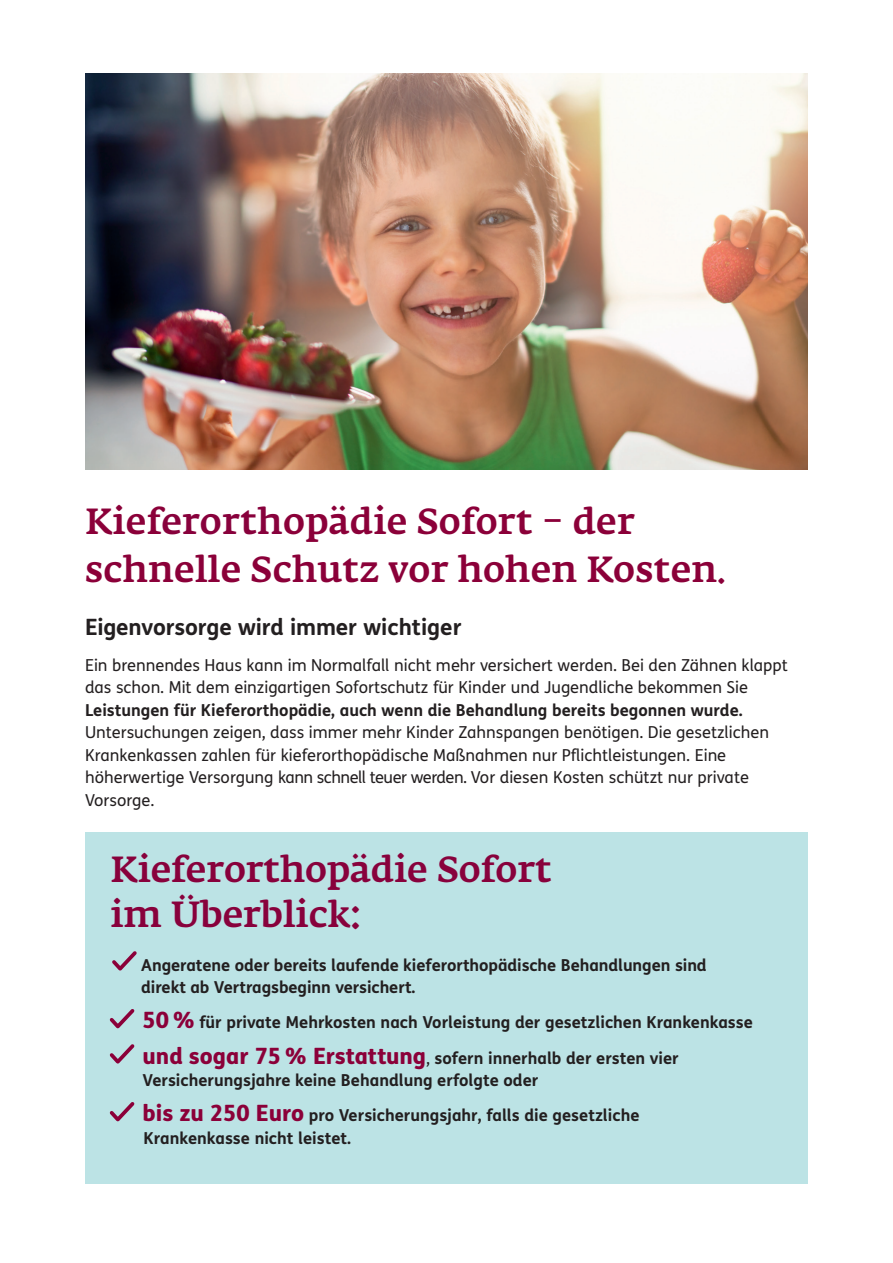
<style>
.page{position:relative;width:893px;height:1263px;background:#fff}
.page>*{position:absolute;margin:0;border:0;box-sizing:border-box;transform-origin:0 0}
.t1{font:500 36px/47.8px "Fedra Serif A Pro";letter-spacing:.01em;color:#8b0039}
.t2{font:500 36px/45px "Fedra Serif A Pro";color:#88013c}
.t3{font:700 22.5px "FS Me";letter-spacing:-.005em;color:#231f20}
.t4{font:700 16.5px/35.2px "FS Me";color:#231f20}
.t5{font:16.5px/22.5px "FS Me";color:#231f20}
.s1{color:#88013c}
.s2{font-size:31.5px}
.s3{font-weight:800;font-size:22.5px;color:#8b0039}
.s4{font-weight:400}
</style>
<div class="page">
<div style="left:85px;top:832px;width:723px;height:352px;background:#bce3e5"></div>
<svg style="left:112px;top:951px;width:25px;height:20px"></svg>
<svg style="left:109px;top:1009px;width:26px;height:20px"></svg>
<svg style="left:109px;top:1044px;width:26px;height:20px"></svg>
<svg style="left:109px;top:1102px;width:26px;height:20px"></svg>
<img style="left:85px;top:74px;width:723px;height:395px">
<h1 class="t1" style="left:85px;top:497px;width:642px">Kief<span class="s1">erorth</span>opädie Sofort – der schnelle Schutz vor hohen Kosten<span class="s2">.</span></h1>
<h2 class="t3" style="left:85px;top:610px;width:378px">Eigenvorsorge wird immer wichtiger</h2>
<p class="t5" style="left:85px;top:653px;width:704px">Ein brennendes Haus kann im Normalfall nicht mehr versichert werden. Bei den Zähnen klappt das schon. Mit dem einzigartigen Sofortschutz für Kinder und Jugendliche bekommen Sie</p>
<p class="t4" style="left:85px;top:691px;width:659px">Leistungen für Kieferorthopädie, auch wenn die Behandlung bereits begonnen wurde.</p>
<p class="t5" style="left:85px;top:721px;width:686px">Untersuchungen zeigen, dass immer mehr Kinder Zahnspangen benötigen. Die gesetzlichen Krankenkassen zahlen für kieferorthopädische Maßnahmen nur Pflichtleistungen. Eine höherwertige Versorgung kann schnell teuer werden. Vor diesen Kosten schützt nur private Vorsorge.</p>
<h1 class="t2" style="left:111px;top:847px;width:443px">Kieferorthopädie Sofort im Überblick:</h1>
<p class="t4" style="left:141px;top:953px;width:567px;line-height:22.5px">Angeratene oder bereits laufende kieferorthopädische Behandlungen sind direkt ab Vertragsbeginn versichert.</p>
<p class="t4" style="left:142px;top:1004px;width:612px"><span class="s3">50 %</span> für private Mehrkosten nach Vorleistung der gesetzlichen Krankenkasse <span class="s3">und sogar 75 % Erstattung</span><span class="s4">,</span> sofern innerhalb der ersten vier</p>
<p class="t4" style="left:142px;top:1062px;width:499px">Versicherungsjahre keine Behandlung erfolgte oder<br><span class="s3">bis zu 250 Euro</span> pro Versicherungsjahr, falls die gesetzliche</p>
<p class="t4" style="left:144px;top:1119px;width:209px">Krankenkasse nicht leistet.</p>
</div>
